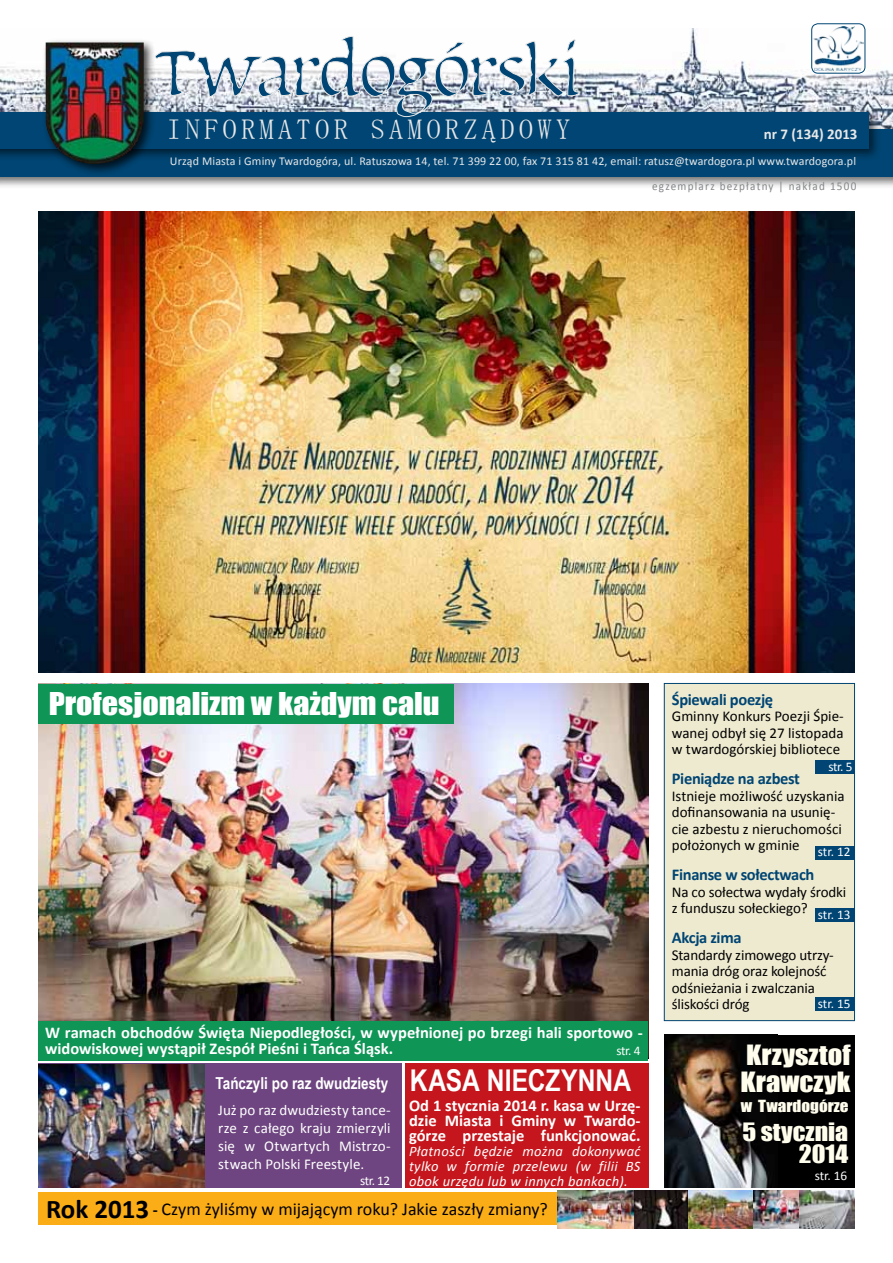
<style>
.page{position:relative;width:893px;height:1263px;background:#fff}
.page>*{position:absolute;margin:0;border:0;box-sizing:border-box;transform-origin:0 0}
.t1{font:700 30px "Arial Narrow";color:#fff}
.t2{font:28.8px "Impact";color:#fff;scale:1.11 1}
.t3{font:28.5px "MS Mincho";letter-spacing:.15em;color:#e6e7e8}
.t4{font:25.65px/27px "Impact";color:#fffdec;scale:1.11 1}
.t5{font:23.25px/22px "Impact";color:#fffdec;text-align:right;scale:1.11 1}
.t6{font:18px "Calibri";color:#000}
.t7{font:700 16.5px/15px "Calibri";color:#fff}
.t8{font:700 16.5px "Calibri";letter-spacing:-.02em;color:#004573}
.t9{font:700 16.5px "Arial Narrow";color:#fff}
.t10{font:15.3px "Impact";color:#fffdec;scale:1.11 1}
.t11{font:15px/16.5px "Calibri";letter-spacing:-.01em;color:#000}
.t12{font:15px/18px "Calibri";letter-spacing:.005em;color:#fff;text-align:justify}
.t13{font:700 15px "Calibri";color:#e6e7e8}
.t14{font:italic 14.55px/15px "Calibri";letter-spacing:.02em;color:#fff;text-align:justify}
.t15{font:13.2px "Calibri";letter-spacing:-.01em;color:#fff}
.t16{font:12px "Calibri";letter-spacing:.01em;color:#e6e7e8}
.t17{font:12px "Calibri";letter-spacing:.11em;color:#848688;scale:.93 1}
.s1{font-weight:700;font-size:27px}
.s2{font-weight:700;font-size:16.5px}
</style>
<div class="page">
<div style="left:664px;top:683px;width:191px;height:338px;background:#eeead0;border:1px solid #004573"></div>
<div style="left:815px;top:908px;width:39px;height:14px;background:#004573"></div>
<div style="left:815px;top:997px;width:39px;height:13px;background:#004573"></div>
<div style="left:815px;top:760px;width:39px;height:13px;background:#004573"></div>
<img style="left:38px;top:211px;width:817px;height:461px">
<div style="left:38px;top:1193px;width:817px;height:32px;background:#fbad18"></div>
<img style="left:557px;top:1190px;width:197px;height:38px">
<img style="left:754px;top:1190px;width:101px;height:38px">
<div style="left:664px;top:1035px;width:191px;height:153px;background:#000"></div>
<img style="left:664px;top:1035px;width:107px;height:153px">
<img style="left:38px;top:684px;width:610px;height:337px">
<div style="left:38px;top:1021px;width:610px;height:40px;background:#0f9556"></div>
<div style="left:38px;top:684px;width:415px;height:40px;background:#0f9556"></div>
<div style="left:38px;top:1063px;width:363px;height:125px;background:#6e4580"></div>
<img style="left:38px;top:1065px;width:167px;height:122px">
<div style="left:815px;top:846px;width:39px;height:13px;background:#004573"></div>
<div style="left:405px;top:1063px;width:243px;height:125px;background:#c4161c"></div>
<img style="left:0;top:29px;width:893px;height:96px">
<div style="left:0;top:125px;width:893px;height:64px;background:#000;opacity:.58"></div>
<div style="left:0;top:129px;width:893px;height:47px;background:#004573"></div>
<div style="left:0;top:108px;width:881px;height:53px;background:#000;opacity:.58"></div>
<div style="left:0;top:112px;width:868px;height:36px;background:#004573"></div>
<div style="left:42px;top:39px;width:114px;height:137px;background:#000;opacity:.75"></div>
<img style="left:46px;top:43px;width:98px;height:121px">
<img style="left:814px;top:27px;width:49px;height:43px">
<div style="left:811px;top:23px;width:54px;height:51px;border:1px solid #004573;border-radius:6px"></div>
<svg style="left:155px;top:36px;width:425px;height:81px"></svg>
<h3 class="t3" style="left:167px;top:114px;width:405px">INFORMATOR SAMORZĄDOWY</h3>
<p class="t16" style="left:170px;top:154px;width:688px">Urząd Miasta i Gminy Twardogóra, ul. Ratuszowa 14, tel. 71 399 22 00, fax 71 315 81 42, email: ratusz@twardogora.pl www.twardogora.pl</p>
<p class="t13" style="left:764px;top:125px;width:95px">nr 7 (134) 2013</p>
<p class="t17" style="left:652px;top:178px;width:221px">egzemplarz bezpłatny | nakład 1500</p>
<h2 class="t2" style="left:49px;top:681px;width:354px">Profesjonalizm w każdym calu</h2>
<p class="t7" style="left:45px;top:1024px;width:599px;line-height:16.5px">W ramach obchodów Święta Niepodległości, w wypełnionej po brzegi hali sportowo - widowiskowej wystąpił Zespół Pieśni i Tańca Śląsk.</p>
<p class="t15" style="left:617px;top:1043px;width:25px">str. 4</p>
<p class="t9" style="left:216px;top:1071px;width:174px">Tańczyli po raz dwudziesty</p>
<p class="t12" style="left:218px;top:1101px;width:174px">Już po raz dwudziesty tance&shy;rze z całego kraju zmierzyli się w Otwartych Mistrzo&shy;stwach Polski Freestyle.</p>
<p class="t15" style="left:360px;top:1172px;width:32px">str. 12</p>
<h1 class="t1" style="left:410px;top:1058px;width:223px">KASA NIECZYNNA</h1>
<p class="t7" style="left:409px;top:1097px;width:233px;text-align:justify">Od 1 stycznia 2014 r. kasa w Urzę&shy;dzie Miasta i Gminy w Twardo&shy;górze przestaje funkcjonować.</p>
<p class="t14" style="left:409px;top:1143px;width:233px">Płatności będzie można dokonywać tylko w formie przelewu (w filii BS obok urzędu lub w innych bankach).</p>
<p class="t6" style="left:46px;top:1198px;width:503px"><span class="s1">Rok 2013</span> <span class="s2">-</span> Czym żyliśmy w mijającym roku? Jakie zaszły zmiany?</p>
<p class="t8" style="left:672px;top:689px;width:103px">Śpiewali poezję</p>
<p class="t11" style="left:672px;top:708px;width:173px;text-align:justify">Gminny Konkurs Poezji Śpie&shy;wanej odbył się 27 listopada w twardogórskiej bibliotece</p>
<p class="t8" style="left:672px;top:768px;width:130px">Pieniądze na azbest</p>
<p class="t11" style="left:672px;top:788px;width:174px">Istnieje możliwość uzyskania dofinansowania na usunię&shy;cie azbestu z nieruchomości położonych w gminie</p>
<p class="t8" style="left:672px;top:864px;width:144px">Finanse w sołectwach</p>
<p class="t11" style="left:672px;top:884px;width:176px">Na co sołectwa wydały środki z funduszu sołeckiego?</p>
<p class="t8" style="left:672px;top:927px;width:71px">Akcja zima</p>
<p class="t11" style="left:672px;top:947px;width:163px">Standardy zimowego utrzy&shy;mania dróg oraz kolejność odśnieżania i zwalczania śliskości dróg</p>
<p class="t15" style="left:829px;top:758px;width:25px">str. 5</p>
<p class="t15" style="left:818px;top:844px;width:34px">str. 12</p>
<p class="t15" style="left:818px;top:906px;width:34px">str. 13</p>
<p class="t15" style="left:818px;top:995px;width:34px">str. 15</p>
<h3 class="t4" style="left:740px;top:1040px;width:101px">Krzysztof<br>Krawczyk</h3>
<p class="t10" style="left:741px;top:1094px;width:99px">w Twardogórze</p>
<h3 class="t5" style="left:742px;top:1120px;width:97px">5 stycznia<br>2014</h3>
<p class="t15" style="left:815px;top:1167px;width:34px">str. 16</p>
</div>
